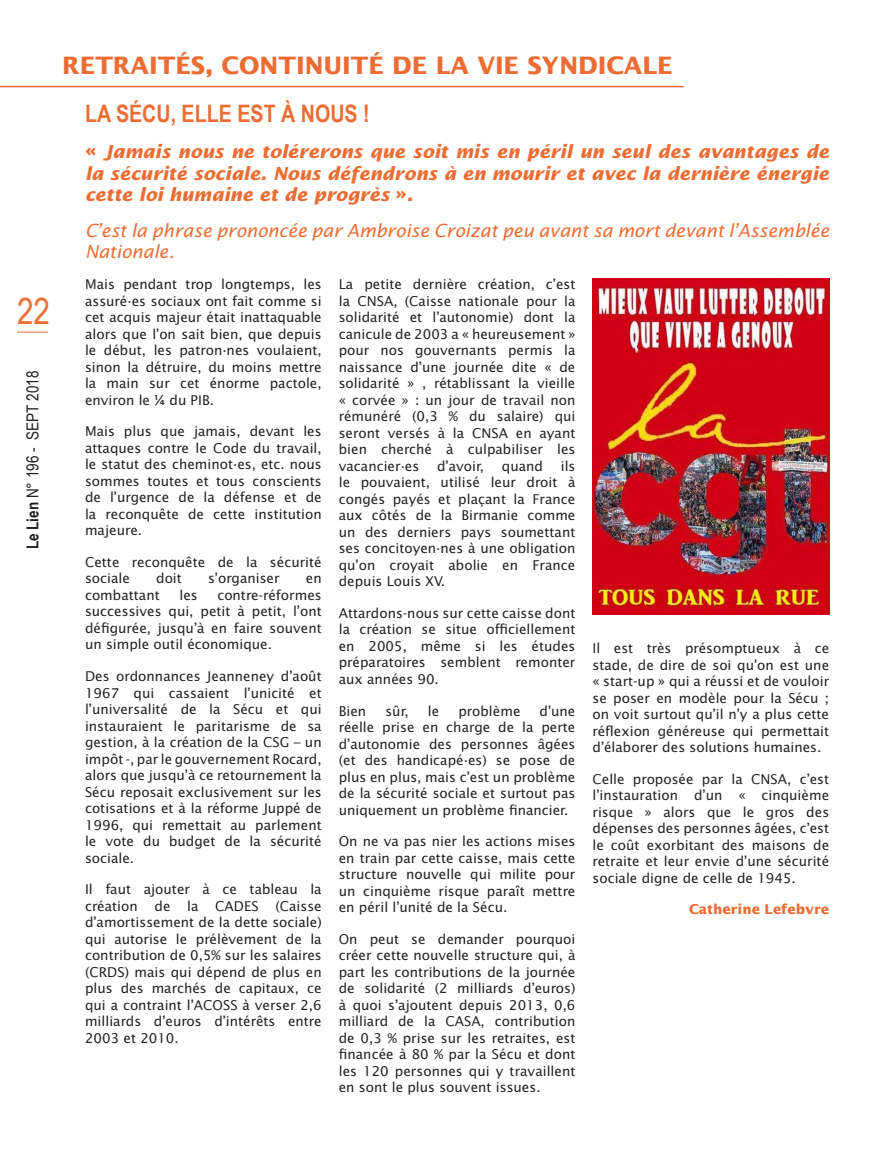
<style>
.page{position:relative;width:893px;height:1149px;background:#fff}
.page>*{position:absolute;margin:0;border:0;box-sizing:border-box;transform-origin:0 0}
.t1{font:36px "Arial Narrow";color:#eb6d33}
.t2{font:700 24px "Lucida Sans Std";color:#eb6d33}
.t3{font:700 24px "Arial Narrow";color:#eb6d33}
.t4{font:italic 700 18px/21px "Lucida Sans Std";color:#eb6d33;text-align:justify}
.t5{font:italic 18px/21px "Lucida Sans Std";color:#eb6d33}
.t6{font:16.5px "Arial Narrow";color:#231f20}
.t7{font:13.5px/16.5px "Lucida Sans Std";color:#231f20;text-align:justify}
.t8{font:700 13.5px "Lucida Sans Std";color:#eb6d33}
.s1{font-weight:700}
.s2{font-style:normal}
</style>
<div class="page">
<hr style="left:0;top:86px;width:684px;height:1px;background:#eb6d33">
<hr style="left:17px;top:332px;width:31px;height:1px;background:#eb6d33">
<img style="left:592px;top:279px;width:237px;height:335px">
<p class="t1" style="left:17px;top:285px;width:34px">22</p>
<p class="t6" style="left:21px;top:549px;width:180px;rotate:-90deg"><span class="s1">Le Lien</span> N° 196 - SEPT 2018</p>
<p class="t2" style="left:62px;top:52px;width:612px">RETRAITÉS, CONTINUITÉ DE LA VIE SYNDICALE</p>
<p class="t3" style="left:85px;top:96px;width:286px">LA SÉCU, ELLE EST À NOUS !</p>
<p class="t4" style="left:85px;top:142px;width:746px"><span class="s2">«</span> Jamais nous ne tolérerons que soit mis en péril un seul des avantages de la sécurité sociale. Nous défendrons à en mourir et avec la dernière énergie cette loi humaine et de progrès <span class="s2">»</span>.</p>
<p class="t5" style="left:85px;top:220px;width:746px">C’est la phrase prononcée par Ambroise Croizat peu avant sa mort devant l’Assemblée<br>Nationale.</p>
<p class="t7" style="left:85px;top:276px;width:238px">Mais pendant trop longtemps, les assuré·es sociaux ont fait comme si cet acquis majeur était inattaquable alors que l’on sait bien, que depuis le début, les patron·nes voulaient, sinon la détruire, du moins mettre la main sur cet énorme pactole, environ le ¼ du PIB.</p>
<p class="t7" style="left:85px;top:423px;width:238px">Mais plus que jamais, devant les attaques contre le Code du travail, le statut des cheminot·es, etc. nous sommes toutes et tous conscients de l’urgence de la défense et de la reconquête de cette institution majeure.</p>
<p class="t7" style="left:85px;top:554px;width:238px">Cette reconquête de la sécurité sociale</p>
<p class="t7" style="left:339px;top:276px;width:238px">La petite dernière création, c’est la CNSA, (Caisse nationale pour la solidarité et l’autonomie) dont la canicule de 2003 a « heureusement » pour nos gouvernants permis la naissance d’une journée dite « de solidarité » , rétablissant la vieille « corvée » : un jour de travail non rémunéré (0,3 % du salaire) qui seront versés à la CNSA en ayant bien cherché à culpabiliser les vacancier·es</p>
<p class="t7" style="left:339px;top:458px;width:238px;text-indent:222px">ils le pouvaient, utilisé leur droit à congés payés et plaçant la France aux côtés de la Birmanie comme un des derniers pays soumettant ses concitoyen·nes à une obligation qu’on croyait abolie en France depuis Louis XV.</p>
<p class="t7" style="left:339px;top:605px;width:238px">Attardons-nous sur cette caisse dont la création se situe officiellement en 2005, même si les études préparatoires semblent remonter aux années 90.</p>
<p class="t7" style="left:339px;top:702px;width:29px">Bien</p>
<p class="t7" style="left:385px;top:702px;width:25px">sûr,</p>
<p class="t7" style="left:428px;top:702px;width:13px">le</p>
<p class="t7" style="left:458px;top:702px;width:64px">problème</p>
<p class="t7" style="left:437px;top:458px;width:49px">d’avoir,</p>
<p class="t7" style="left:502px;top:458px;width:43px">quand</p>
<p class="t7" style="left:156px;top:570px;width:27px">doit</p>
<p class="t7" style="left:208px;top:570px;width:73px">s’organiser</p>
<p class="t7" style="left:306px;top:570px;width:17px">en</p>
<p class="t7" style="left:85px;top:587px;width:76px">combattant</p>
<p class="t7" style="left:179px;top:587px;width:20px">les</p>
<p class="t7" style="left:85px;top:587px;width:238px;text-indent:132px">contre-réformes successives qui, petit à petit, l’ont défigurée, jusqu’à en faire souvent un simple outil économique.</p>
<p class="t7" style="left:85px;top:668px;width:238px">Des ordonnances Jeanneney d’août 1967 qui cassaient l’unicité et l’universalité de la Sécu et qui instauraient le paritarisme de sa gestion, à la création de la CSG – un impôt -, par le gouvernement Rocard, alors que jusqu’à ce retournement la Sécu reposait exclusivement sur les cotisations et à la réforme Juppé de 1996, qui remettait au parlement le vote du budget de la sécurité sociale.</p>
<p class="t7" style="left:85px;top:881px;width:238px">Il faut ajouter à ce tableau la création de la CADES (Caisse d’amortissement de la dette sociale) qui autorise le prélèvement de la contribution de 0,5% sur les salaires (CRDS) mais qui dépend de plus en plus des marchés de capitaux, ce qui a contraint l’ACOSS à verser 2,6 milliards d’euros d’intérêts entre 2003 et 2010.</p>
<p class="t7" style="left:592px;top:640px;width:238px">Il est très présomptueux à ce stade, de dire de soi qu’on est une « start-up » qui a réussi et de vouloir se poser en modèle pour la Sécu ; on voit surtout qu’il n’y a plus cette réflexion généreuse qui permettait d’élaborer des solutions humaines.</p>
<p class="t7" style="left:592px;top:770px;width:238px">Celle proposée par la CNSA, c’est l’instauration d’un « cinquième risque » alors que le gros des dépenses des personnes âgées, c’est le coût exorbitant des maisons de retraite et leur envie d’une sécurité sociale digne de celle de 1945.</p>
<p class="t8" style="left:689px;top:901px;width:142px">Catherine Lefebvre</p>
<p class="t7" style="left:339px;top:702px;width:238px;text-indent:201px">d’une réelle prise en charge de la perte d’autonomie des personnes âgées (et des handicapé·es) se pose de plus en plus, mais c’est un problème de la sécurité sociale et surtout pas uniquement un problème financier.</p>
<p class="t7" style="left:339px;top:833px;width:238px">On ne va pas nier les actions mises en train par cette caisse, mais cette structure nouvelle qui milite pour un cinquième risque paraît mettre en péril l’unité de la Sécu.</p>
<p class="t7" style="left:339px;top:930px;width:238px">On peut se demander pourquoi créer cette nouvelle structure qui, à part les contributions de la journée de solidarité (2 milliards d’euros) à quoi s’ajoutent depuis 2013, 0,6 milliard de la CASA, contribution de 0,3 % prise sur les retraites, est financée à 80 % par la Sécu et dont les 120 personnes qui y travaillent en sont le plus souvent issues.</p>
</div>
